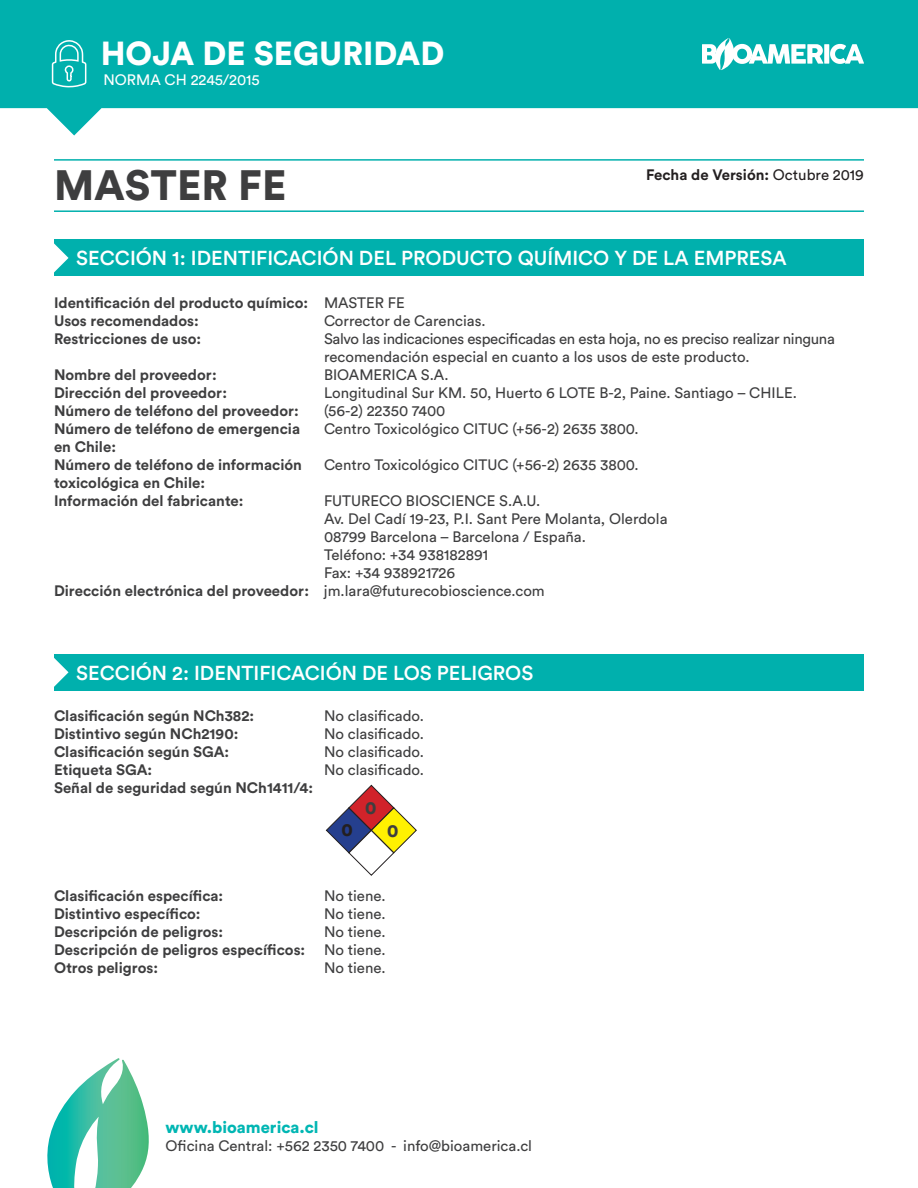
<style>
.page{position:relative;width:918px;height:1188px;background:#fff}
.page>*{position:absolute;margin:0;border:0;box-sizing:border-box;transform-origin:0 0}
.t1{font:900 42px "Circular Std";color:#3e3e3f}
.t2{font:900 33px "Circular Std";color:#fff}
.t3{font:500 20.1px "Circular Std";color:#fff}
.t4{font:900 18px "Circular Std";color:#3e3e3f}
.t5{font:900 18px "Circular Std";color:#231f20}
.t6{font:900 16.5px "Circular Std";color:#00b6b3}
.t7{font:700 15px/18px "Circular Std";color:#3e3e3f}
.t8{font:15px "Circular Std";color:#3e3e3f}
.t9{font:15px/18px "Circular Std";letter-spacing:-.02em;color:#3e3e3f}
.t10{font:700 15px "Circular Std";color:#231f20}
.t11{font:15px "Circular Std";color:#fff}
.s1{font-weight:400}
</style>
<div class="page">
<svg style="left:47px;top:1058px;width:102px;height:130px"></svg>
<svg style="left:0;top:0;width:918px;height:136px;fill:#00b0ad"></svg>
<svg style="left:702px;top:38px;width:162px;height:32px"></svg>
<svg style="left:51px;top:39px;width:36px;height:49px;background:#32bfbd"></svg>
<div style="left:54px;top:240px;width:810px;height:36px;background:#00b0ad"></div>
<div style="left:54px;top:654px;width:810px;height:37px;background:#00b0ad"></div>
<hr style="left:54px;top:210px;width:810px;height:2px;background:#00b0ad">
<hr style="left:54px;top:159px;width:810px;height:2px;background:#00b0ad">
<svg style="left:54px;top:239px;width:15px;height:34px"></svg>
<svg style="left:54px;top:658px;width:15px;height:29px"></svg>
<svg style="left:325px;top:784px;width:92px;height:92px"></svg>
<h2 class="t2" style="left:101px;top:31px;width:345px">HOJA DE SEGURIDAD</h2>
<p class="t11" style="left:104px;top:70px;width:158px">NORMA CH 2245/2015</p>
<h1 class="t1" style="left:54px;top:157px;width:234px">MASTER FE</h1>
<p class="t10" style="left:646px;top:165px;width:219px">Fecha de Versión: <span class="s1">Octubre 2019</span></p>
<h3 class="t3" style="left:76px;top:246px;width:712px">SECCIÓN 1: IDENTIFICACIÓN DEL PRODUCTO QUÍMICO Y DE LA EMPRESA</h3>
<p class="t7" style="left:54px;top:293px;width:352px">Identificación del producto químico: <span class="s1">MASTER FE<br></span>Usos recomendados:</p>
<p class="t8" style="left:324px;top:311px;width:163px">Corrector de Carencias.</p>
<p class="t7" style="left:54px;top:329px;width:149px">Restricciones de uso:</p>
<p class="t9" style="left:324px;top:329px;width:512px">Salvo las indicaciones especificadas en esta hoja, no es preciso realizar ninguna recomendación especial en cuanto a los usos de este producto.</p>
<p class="t7" style="left:54px;top:365px;width:164px">Nombre del proveedor:</p>
<p class="t8" style="left:324px;top:365px;width:126px">BIOAMERICA S.A.</p>
<p class="t7" style="left:54px;top:383px;width:175px">Dirección del proveedor:</p>
<p class="t8" style="left:324px;top:383px;width:474px">Longitudinal Sur KM. 50, Huerto 6 LOTE B-2, Paine. Santiago – CHILE.</p>
<p class="t7" style="left:54px;top:401px;width:246px">Número de teléfono del proveedor:</p>
<p class="t8" style="left:324px;top:401px;width:123px">(56-2) 22350 7400</p>
<p class="t7" style="left:54px;top:419px;width:248px">Número de teléfono de emergencia</p>
<p class="t8" style="left:324px;top:419px;width:316px">Centro Toxicológico CITUC (+56-2) 2635 3800.</p>
<p class="t7" style="left:54px;top:437px;width:249px">en Chile:<br>Número de teléfono de información</p>
<p class="t8" style="left:324px;top:455px;width:316px">Centro Toxicológico CITUC (+56-2) 2635 3800.</p>
<p class="t7" style="left:54px;top:473px;width:191px">toxicológica en Chile:<br>Información del fabricante:</p>
<p class="t8" style="left:324px;top:491px;width:218px">FUTURECO BIOSCIENCE S.A.U.</p>
<p class="t8" style="left:324px;top:509px;width:345px">Av. Del Cadí 19-23, P.I. Sant Pere Molanta, Olerdola</p>
<p class="t8" style="left:324px;top:527px;width:264px">08799 Barcelona – Barcelona / España.</p>
<p class="t8" style="left:324px;top:545px;width:166px">Teléfono: +34 938182891</p>
<p class="t8" style="left:324px;top:563px;width:133px">Fax: +34 938921726</p>
<p class="t7" style="left:54px;top:581px;width:492px">Dirección electrónica del proveedor: <span class="s1">jm.lara@futurecobioscience.com</span></p>
<h3 class="t3" style="left:76px;top:660px;width:459px">SECCIÓN 2: IDENTIFICACIÓN DE LOS PELIGROS</h3>
<p class="t7" style="left:54px;top:706px;width:202px">Clasificación según NCh382:</p>
<p class="t8" style="left:324px;top:706px;width:102px">No clasificado.</p>
<p class="t7" style="left:54px;top:724px;width:186px">Distintivo según NCh2190:</p>
<p class="t8" style="left:324px;top:724px;width:102px">No clasificado.</p>
<p class="t7" style="left:54px;top:742px;width:177px">Clasificación según SGA:</p>
<p class="t8" style="left:324px;top:742px;width:102px">No clasificado.</p>
<p class="t7" style="left:54px;top:760px;width:100px">Etiqueta SGA:</p>
<p class="t8" style="left:324px;top:760px;width:102px">No clasificado.</p>
<p class="t7" style="left:54px;top:778px;width:261px">Señal de seguridad según NCh1411/4:</p>
<p class="t4" style="left:365px;top:796px;width:13px">0</p>
<p class="t5" style="left:342px;top:818px;width:13px">0</p>
<p class="t4" style="left:387px;top:819px;width:13px">0</p>
<p class="t7" style="left:54px;top:886px;width:171px">Clasificación específica:</p>
<p class="t8" style="left:324px;top:886px;width:63px">No tiene.</p>
<p class="t7" style="left:54px;top:904px;width:148px">Distintivo específico:</p>
<p class="t8" style="left:324px;top:904px;width:63px">No tiene.</p>
<p class="t7" style="left:54px;top:922px;width:171px">Descripción de peligros:</p>
<p class="t7" style="left:54px;top:922px;width:333px;text-align:justify;text-indent:270px"><span class="s1">No tiene.<br></span>Descripción de peligros específicos: <span class="s1">No tiene.<br></span>Otros peligros:</p>
<p class="t8" style="left:324px;top:958px;width:63px">No tiene.</p>
<p class="t6" style="left:166px;top:1117px;width:155px">www.bioamerica.cl</p>
<p class="t8" style="left:166px;top:1137px;width:368px">Oficina Central: +562 2350 7400 - info@bioamerica.cl</p>
</div>
